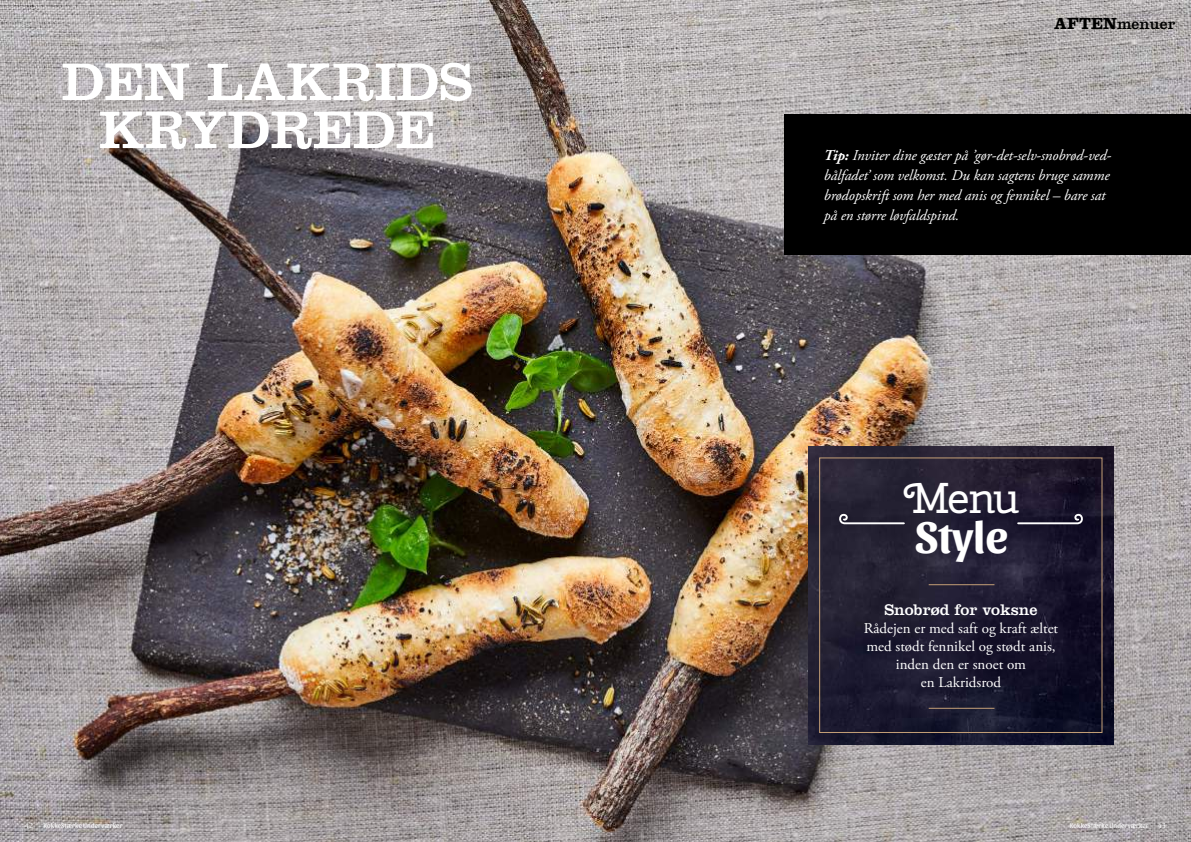
<style>
.page{position:relative;width:1191px;height:842px;background:#fff}
.page>*{position:absolute;margin:0;border:0;box-sizing:border-box;transform-origin:0 0}
.t1{font:55px/48px "Clarendon";color:#fff;text-align:center}
.t2{font:700 45.5px "Sansita";letter-spacing:-.01em;color:#fff}
.t3{font:43px "Cherry Swash";color:#fff}
.t4{font:16px "Clarendon";color:#fff}
.t5{font:15.4px "Clarendon";color:#000}
.t6{font:italic 15px/20px "Adobe Garamond Pro";letter-spacing:-.005em;color:#fff}
.t7{font:15px/18px "Adobe Garamond Pro";color:#fff;text-align:center}
.t8{font:8px "Adobe Garamond Pro";color:#fff}
.t9{font:7px "Sansita";letter-spacing:.02em;color:#fff}
.s1{font-weight:700;font-size:16.7px}
.s2{font-weight:700}
.s3{font-family:"Adobe Garamond Pro";font-size:8px}
</style>
<div class="page">
<img style="left:0;top:0;width:1191px;height:842px">
<div style="left:784px;top:115px;width:407px;height:140px;background:#000"></div>
<img style="left:808px;top:446px;width:305px;height:298px">
<div style="left:819px;top:458px;width:283px;height:275px;border:1px solid #c5a077"></div>
<svg style="left:839px;top:513px;width:66px;height:12px"></svg>
<svg style="left:1016px;top:513px;width:67px;height:12px"></svg>
<hr style="left:928px;top:584px;width:66px;height:1px;background:#c5a077">
<hr style="left:928px;top:708px;width:66px;height:1px;background:#c5a077">
<h1 class="t1" style="left:61px;top:57px;width:412px">DEN LAKRIDS<br>KRYDREDE</h1>
<p class="t5" style="left:1054px;top:14px;width:123px"><span class="s1">AFTEN</span>menuer</p>
<p class="t6" style="left:823px;top:146px;width:289px"><span class="s2">Tip:</span> Inviter dine gæster på ’gør-det-selv-snobrød-ved&shy;bålfadet’ som velkomst. Du kan sagtens bruge samme brødopskrift som her med anis og fennikel – bare sat på en større løvfaldspind.</p>
<h3 class="t3" style="left:903px;top:469px;width:117px">Menu</h3>
<h2 class="t2" style="left:915px;top:510px;width:94px">Style</h2>
<p class="t4" style="left:884px;top:600px;width:154px">Snobrød for voksne</p>
<p class="t7" style="left:863px;top:620px;width:196px">Rådejen er med saft og kraft æltet med stødt fennikel og stødt anis, inden den er snoet om<br>en Lakridsrod</p>
<p class="t8" style="left:25px;top:821px;width:10px">42</p>
<p class="t9" style="left:44px;top:822px;width:80px">KokkeStærke Underværker</p>
<p class="t9" style="left:1069px;top:822px;width:98px">KokkeStærke Underværker <span class="s3">43</span></p>
</div>
